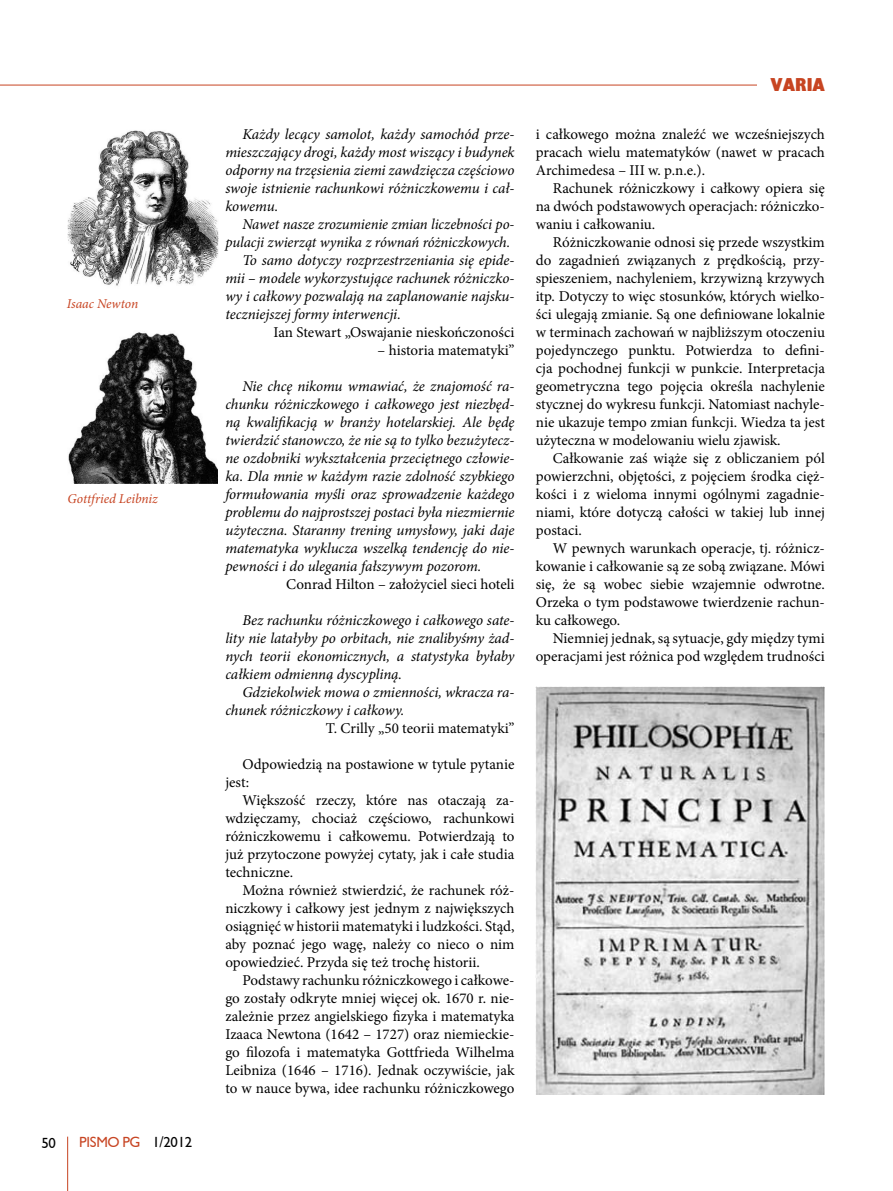
<style>
.page{position:relative;width:893px;height:1191px;background:#fff}
.page>*{position:absolute;margin:0;border:0;box-sizing:border-box;transform-origin:0 0}
.t1{font:900 18px "EFN Gilead";color:#c74421}
.t2{font:15px/18px "Minion Pro";color:#000;text-align:justify}
.t3{font:italic 15px/18px "Minion Pro";letter-spacing:-.005em;color:#000;text-align:justify}
.t4{font:italic 13.5px "Minion Pro";letter-spacing:.005em;color:#c74422}
.t5{font:13.5px "EFN Gilead";color:#c74422}
.t6{font:13.5px "EFN Gilead";color:#000}
.s1{color:#000}
</style>
<div class="page">
<hr style="left:67px;top:1136px;width:1px;height:55px;background:#c74422">
<hr style="left:0;top:85px;width:825px;height:1px;background:#c74422">
<img style="left:536px;top:686px;width:289px;height:408px">
<img style="left:68px;top:130px;width:151px;height:156px">
<img style="left:68px;top:331px;width:149px;height:153px">
<div style="left:757px;top:72px;width:68px;height:27px;background:#fff"></div>
<p class="t4" style="left:67px;top:294px;width:73px">Isaac Newton</p>
<p class="t4" style="left:68px;top:489px;width:92px">Gottfried Leibniz</p>
<p class="t6" style="left:42px;top:1134px;width:16px">50</p>
<p class="t5" style="left:79px;top:1133px;width:114px">PISMO PG <span class="s1">1/2012</span></p>
<p class="t3" style="left:225px;top:125px;width:291px;text-indent:17px">Każdy lecący samolot, każdy samochód prze&shy;mieszczający drogi, każdy most wiszący i budynek odporny na trzęsienia ziemi zawdzięcza częściowo swoje istnienie rachunkowi różniczkowemu i cał&shy;kowemu.</p>
<p class="t3" style="left:242px;top:215px;width:274px">Nawet nasze zrozumienie zmian liczebności po-</p>
<p class="t3" style="left:225px;top:233px;width:286px">pulacji zwierząt wynika z równań różniczkowych.</p>
<p class="t3" style="left:242px;top:251px;width:274px">To samo dotyczy rozprzestrzeniania się epide-</p>
<p class="t3" style="left:225px;top:269px;width:291px">mii – modele wykorzystujące rachunek różniczko-</p>
<p class="t3" style="left:225px;top:287px;width:291px">wy i całkowy pozwalają na zaplanowanie najsku-</p>
<p class="t3" style="left:225px;top:305px;width:177px">teczniejszej formy interwencji.</p>
<p class="t2" style="left:274px;top:323px;width:242px">Ian Stewart „Oswajanie nieskończoności</p>
<p class="t2" style="left:378px;top:341px;width:138px">– historia matematyki”</p>
<p class="t3" style="left:225px;top:377px;width:291px;text-indent:17px">Nie chcę nikomu wmawiać, że znajomość ra&shy;chunku różniczkowego i całkowego jest niezbęd&shy;ną kwalifikacją w branży hotelarskiej. Ale będę twierdzić stanowczo, że nie są to tylko bezużytecz&shy;ne ozdobniki wykształcenia przeciętnego człowie&shy;ka. Dla mnie w każdym razie zdolność szybkiego formułowania myśli oraz sprowadzenie każdego problemu do najprostszej postaci była niezmiernie użyteczna. Staranny trening umysłowy, jaki daje matematyka wyklucza wszelką tendencję do nie&shy;pewności i do ulegania fałszywym pozorom.</p>
<p class="t2" style="left:286px;top:575px;width:230px">Conrad Hilton – założyciel sieci hoteli</p>
<p class="t3" style="left:225px;top:611px;width:291px;text-indent:17px">Bez rachunku różniczkowego i całkowego sate&shy;lity nie latałyby po orbitach, nie znalibyśmy żad&shy;nych teorii ekonomicznych, a statystyka byłaby całkiem odmienną dyscypliną.</p>
<p class="t3" style="left:225px;top:683px;width:291px;text-indent:17px">Gdziekolwiek mowa o zmienności, wkracza ra&shy;chunek różniczkowy i całkowy.</p>
<p class="t2" style="left:326px;top:719px;width:190px">T. Crilly „50 teorii matematyki”</p>
<p class="t2" style="left:225px;top:755px;width:291px;text-indent:17px">Odpowiedzią na postawione w tytule pytanie jest:</p>
<p class="t2" style="left:225px;top:791px;width:291px;text-indent:17px">Większość rzeczy, które nas otaczają za&shy;wdzięczamy, chociaż częściowo, rachunkowi różniczkowemu i całkowemu. Potwierdzają to już przytoczone powyżej cytaty, jak i całe studia techniczne.</p>
<p class="t2" style="left:225px;top:881px;width:291px;text-indent:17px">Można również stwierdzić, że rachunek róż&shy;niczkowy i całkowy jest jednym z największych osiągnięć w historii matematyki i ludzkości. Stąd, aby poznać jego wagę, należy co nieco o nim opowiedzieć. Przyda się też trochę historii.</p>
<p class="t2" style="left:225px;top:971px;width:291px;text-indent:17px">Podstawy rachunku różniczkowego i całkowe&shy;go zostały odkryte mniej więcej ok. 1670 r. nie&shy;zależnie przez angielskiego fizyka i matematyka Izaaca Newtona (1642 – 1727) oraz niemieckie&shy;go filozofa i matematyka Gottfrieda Wilhelma Leibniza (1646 – 1716). Jednak oczywiście, jak to w nauce bywa, idee rachunku różniczkowego</p>
<p class="t1" style="left:770px;top:73px;width:56px">VARIA</p>
<p class="t2" style="left:536px;top:125px;width:291px">i całkowego można znaleźć we wcześniejszych pracach wielu matematyków (nawet w pracach Archimedesa – III w. p.n.e.).</p>
<p class="t2" style="left:536px;top:179px;width:291px;text-indent:17px">Rachunek różniczkowy i całkowy opiera się na dwóch podstawowych operacjach: różniczko&shy;waniu i całkowaniu.</p>
<p class="t2" style="left:536px;top:233px;width:291px;text-indent:17px">Różniczkowanie odnosi się przede wszystkim do zagadnień związanych z prędkością, przy&shy;spieszeniem, nachyleniem, krzywizną krzywych itp. Dotyczy to więc stosunków, których wielko&shy;ści ulegają zmianie. Są one definiowane lokalnie w terminach zachowań w najbliższym otoczeniu pojedynczego punktu. Potwierdza to defini&shy;cja pochodnej funkcji w punkcie. Interpretacja geometryczna tego pojęcia określa nachylenie stycznej do wykresu funkcji. Natomiast nachyle&shy;nie ukazuje tempo zmian funkcji. Wiedza ta jest użyteczna w modelowaniu wielu zjawisk.</p>
<p class="t2" style="left:536px;top:449px;width:291px;text-indent:17px">Całkowanie zaś wiąże się z obliczaniem pól powierzchni, objętości, z pojęciem środka cięż&shy;kości i z wieloma innymi ogólnymi zagadnie&shy;niami, które dotyczą całości w takiej lub innej postaci.</p>
<p class="t2" style="left:536px;top:539px;width:291px;text-indent:17px">W pewnych warunkach operacje, tj. różnicz&shy;kowanie i całkowanie są ze sobą związane. Mówi się, że są wobec siebie wzajemnie odwrotne.<br>Orzeka o tym podstawowe twierdzenie rachun&shy;ku całkowego.</p>
<p class="t2" style="left:536px;top:629px;width:291px;text-align:right">Niemniej jednak, są sytuacje, gdy między tymi operacjami jest różnica pod względem trudności</p>
</div>
